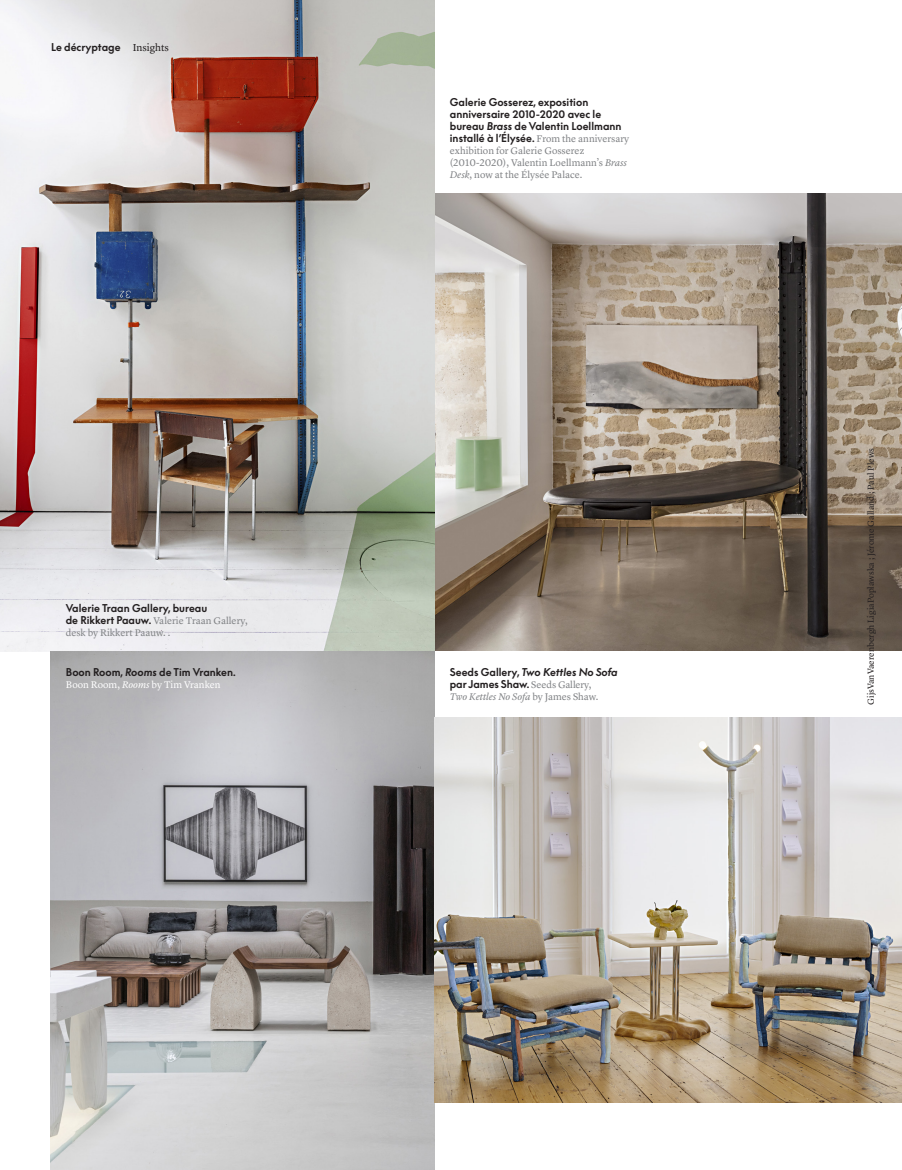
<style>
.page{position:relative;width:902px;height:1170px;background:#fff}
.page>*{position:absolute;margin:0;border:0;box-sizing:border-box;transform-origin:0 0}
.LÉGENDES{font:700 10.5px/12px "Supreme LL";color:#231f20}
.TETIERE{font:700 10.5px "Supreme LL";color:#231f20}
.LÉGENDES-2{font:10.05px/12px "Lyon Text";color:#808285}
.LÉGENDES-3{font:italic 10.05px "Lyon Text";letter-spacing:-.015em;color:#808285}
.LÉGENDES-4{font:10.05px "Lyon Text";color:#fff}
.CRÉDITS{font:9px "Lyon Text";color:#231f20}
.s1{font-family:"Lyon Text";font-weight:400}
.s2{font-family:"Supreme LL";font-weight:700;font-size:10.5px;color:#231f20}
.s3{font-style:italic}
.s4{font-family:"Lyon Text";font-weight:400;font-size:10.05px;color:#808285}
.s5{font-style:normal}
</style>
<div class="page">
<img style="left:435px;top:193px;width:466px;height:457px">
<img style="left:0;top:0;width:434px;height:651px">
<img style="left:51px;top:651px;width:383px;height:518px">
<img style="left:435px;top:717px;width:466px;height:385px">
<p class="TETIERE" style="left:51px;top:41px;width:119px">Le décryptage <span class="s1">Insights</span></p>
<p class="LÉGENDES" style="left:66px;top:602px;width:143px">Valerie Traan Gallery, bureau</p>
<p class="LÉGENDES-2" style="left:66px;top:614px;width:183px"><span class="s2">de Rikkert Paauw.</span> Valerie Traan Gallery, desk by Rikkert Paauw. .</p>
<p class="LÉGENDES" style="left:66px;top:666px;width:171px">Boon Room, <span class="s3">Rooms</span> de Tim Vranken.</p>
<p class="LÉGENDES-4" style="left:66px;top:676px;width:156px">Boon Room, <span class="s3">Rooms</span> by Tim Vranken</p>
<p class="LÉGENDES" style="left:450px;top:97px;width:181px">Galerie Gosserez, exposition anniversaire 2010-2020 avec le bureau <span class="s3">Brass</span> de Valentin Loellmann installé à l’Élysée. <span class="s4">From the anniversary</span></p>
<p class="LÉGENDES-2" style="left:450px;top:144px;width:179px">exhibition for Galerie Gosserez (2010-2020), Valentin Loellmann’s <span class="s3">Brass<br>Desk</span>, now at the Élysée Palace.</p>
<p class="LÉGENDES" style="left:450px;top:666px;width:169px">Seeds Gallery, <span class="s3">Two Kettles No Sofa </span>par James Shaw. <span class="s4">Seeds Gallery,</span></p>
<p class="LÉGENDES-3" style="left:450px;top:688px;width:150px">Two Kettles No Sofa <span class="s5">by James Shaw.</span></p>
<p class="CRÉDITS" style="left:863px;top:704px;width:258px;rotate:-90deg">GijsVanVaerenbergh LigiaPoplawska ; Jérome Galland ; Paul Plews</p>
</div>
